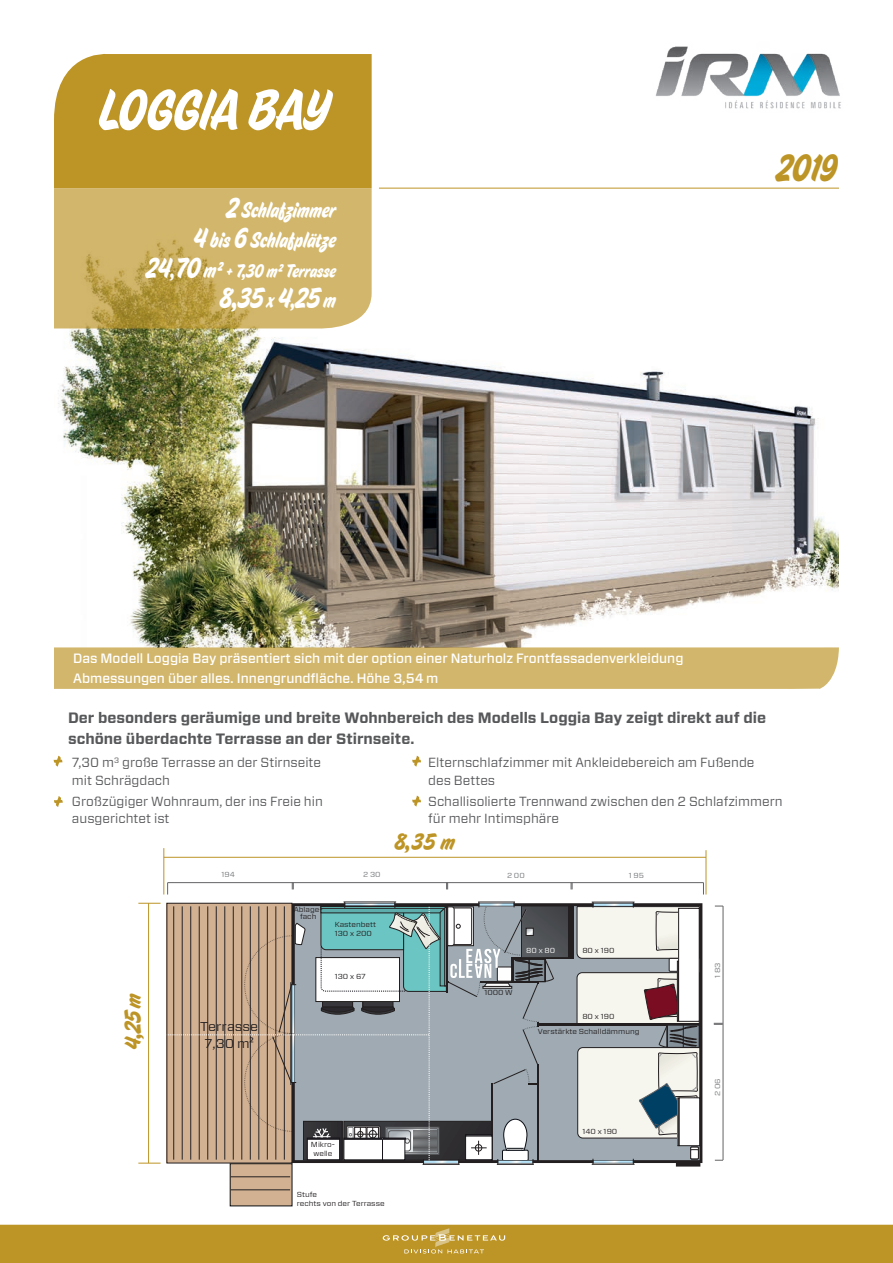
<style>
.page{position:relative;width:893px;height:1263px;background:#fff}
.page>*{position:absolute;margin:0;border:0;box-sizing:border-box;transform-origin:0 0}
.t1{font:54px "House Movements Sign";letter-spacing:-.01em;color:#fff}
.t2{font:36px "House Movements Sign";color:#bd9426}
.t3{font:27px "House Movements Sign";color:#fff}
.t4{font:21.9px "House Movements Sign";color:#bd9426;scale:1.09 1}
.t5{font:21.75px "House Movements Sign";color:#bd9426;scale:1.1 1}
.t6{font:21px "House Movements Sign";color:#fff}
.t7{font:18px "House Movements Sign";color:#fff}
.t8{font:700 15px/21px "Vitesse Sans";color:#57585a}
.t9{font:500 13.5px "Vitesse Sans";color:#fff}
.TEXTE_courant{font:13.2px/17.2px "Vitesse Sans";color:#57585a}
.t10{font:12.75px/16.4px "Vitesse Sans";color:#231f20;text-align:center;scale:1.09 1}
.t11{font:7.35px/8.7px "Vitesse Sans";color:#231f20;scale:1.09 1}
.t12{font:7.35px "Vitesse Sans";color:#76787b;scale:1.09 1}
.t13{font:7.35px "Vitesse Sans";color:#fff;scale:1.09 1}
.t14{font:7.2px "Vitesse Sans";color:#76787b;scale:1.1 1}
.s1{font-size:27px}
.s2{font-size:21px}
.s3{font-family:"Myriad Pro"}
</style>
<div class="page">
<img style="left:58px;top:330px;width:781px;height:317px">
<div style="left:54px;top:53px;width:318px;height:135px;background:#bd9426"></div>
<img style="left:655px;top:46px;width:186px;height:63px">
<svg style="left:54px;top:188px;width:318px;height:142px;background:#cdb165"></svg>
<svg style="left:54px;top:756px;width:8px;height:11px"></svg>
<svg style="left:412px;top:756px;width:9px;height:11px"></svg>
<svg style="left:412px;top:796px;width:9px;height:10px"></svg>
<svg style="left:54px;top:796px;width:9px;height:11px"></svg>
<hr style="left:592px;top:1164px;width:43px;height:1px;background:#231f20">
<hr style="left:497px;top:1164px;width:37px;height:1px;background:#231f20">
<hr style="left:423px;top:1164px;width:37px;height:1px;background:#231f20">
<hr style="left:164px;top:848px;width:1px;height:46px;background:#bd9426">
<hr style="left:706px;top:850px;width:1px;height:44px;background:#bd9426">
<hr style="left:164px;top:857px;width:542px;height:1px;background:#bd9426">
<svg style="left:714px;top:1023px;width:9px;height:2px"></svg>
<hr style="left:723px;top:906px;width:1px;height:254px;background:#636366">
<svg style="left:138px;top:903px;width:23px;height:1px"></svg>
<hr style="left:148px;top:903px;width:1px;height:260px;background:#bd9426">
<svg style="left:138px;top:1163px;width:23px;height:1px"></svg>
<div style="left:230px;top:1164px;width:62px;height:42px;background:#d2b192"></div>
<hr style="left:231px;top:1176px;width:59px;height:1px;background:#231f20">
<hr style="left:231px;top:1189px;width:59px;height:1px;background:#231f20">
<div style="left:676px;top:1163px;width:24px;height:3px;border:1px solid #231f20"></div>
<svg style="left:167px;top:882px;width:537px;height:282px;background:#aeaeab"></svg>
<div style="left:54px;top:647px;width:785px;height:42px;background:#d2b66b"></div>
<hr style="left:379px;top:188px;width:460px;height:1px;background:#bd9426">
<div style="left:0;top:1225px;width:893px;height:38px;background:#bd9426"></div>
<p class="t1" style="left:98px;top:77px;width:231px">LOGGIA BAY</p>
<p class="t6" style="left:227px;top:197px;width:111px"><span class="s1">2</span> Schlafzimmer</p>
<p class="t6" style="left:193px;top:227px;width:144px"><span class="s1">4</span> bis <span class="s1">6</span> Schlafplätze</p>
<p class="t7" style="left:146px;top:260px;width:191px"><span class="s1">24</span><span class="s2">,</span><span class="s1">70</span> <span class="s2">m²</span> + 7,30 m² Terrasse</p>
<p class="t3" style="left:219px;top:281px;width:118px">8,35 <span class="s2">x</span> 4<span class="s2">,</span>25 <span class="s2">m</span></p>
<p class="t2" style="left:777px;top:146px;width:61px">2019</p>
<p class="t9" style="left:73px;top:650px;width:612px">Das Modell Loggia Bay präsentiert sich mit der option einer Naturholz Frontfassadenverkleidung</p>
<p class="t9" style="left:73px;top:669px;width:367px">Abmessungen über alles. Innengrundfläche. Höhe 3,54 m</p>
<p class="t8" style="left:68px;top:708px;width:699px">Der besonders geräumige und breite Wohnbereich des Modells Loggia Bay zeigt direkt auf die schöne überdachte Terrasse an der Stirnseite.</p>
<p class="TEXTE_courant" style="left:72px;top:754px;width:251px">7,30 m<sup>3</sup> große Terrasse an der Stirnseite mit Schrägdach</p>
<p class="TEXTE_courant" style="left:72px;top:793px;width:252px">Großzügiger Wohnraum, der ins Freie hin ausgerichtet ist</p>
<p class="TEXTE_courant" style="left:428px;top:754px;width:328px">Elternschlafzimmer mit Ankleidebereich am Fußende des Bettes</p>
<p class="TEXTE_courant" style="left:428px;top:793px;width:356px">Schallisolierte Trennwand zwischen den 2 Schlafzimmern für mehr Intimsphäre</p>
<p class="t4" style="left:394px;top:828px;width:57px">8,35 m</p>
<p class="t12" style="left:221px;top:869px;width:14px">194</p>
<p class="t12" style="left:363px;top:869px;width:18px">2 30</p>
<p class="t12" style="left:507px;top:871px;width:18px">2 00</p>
<p class="t12" style="left:629px;top:871px;width:16px">1 95</p>
<p class="t5" style="left:120px;top:1050px;width:54px;rotate:-90deg">4,25 m</p>
<p class="t10" style="left:200px;top:1018px;width:55px">Terrasse<br>7,30 m<span class="s3">²</span></p>
<p class="t11" style="left:294px;top:906px;width:28px;line-height:7.4px;text-align:center">Ablage&shy;fach</p>
<p class="t11" style="left:335px;top:920px;width:40px">Kastenbett<br>130 x 200</p>
<p class="t11" style="left:335px;top:971px;width:30px">130 x 67</p>
<p class="t11" style="left:311px;top:1140px;width:24px;text-align:center">Mikro&shy;welle</p>
<p class="t11" style="left:297px;top:1190px;width:82px">Stufe<br>rechts von der Terrasse</p>
<p class="t13" style="left:526px;top:945px;width:28px">80 x 80</p>
<p class="t11" style="left:582px;top:945px;width:31px">80 x 190</p>
<p class="t11" style="left:484px;top:988px;width:28px">1000 W</p>
<p class="t11" style="left:582px;top:1012px;width:31px">80 x 190</p>
<p class="t11" style="left:538px;top:1027px;width:95px">Verstärkte Schalldämmung</p>
<p class="t11" style="left:582px;top:1126px;width:34px">140 x 190</p>
<p class="t14" style="left:713px;top:978px;width:16px;rotate:-90deg">1 83</p>
<p class="t14" style="left:713px;top:1096px;width:18px;rotate:-90deg">2 06</p>
</div>
